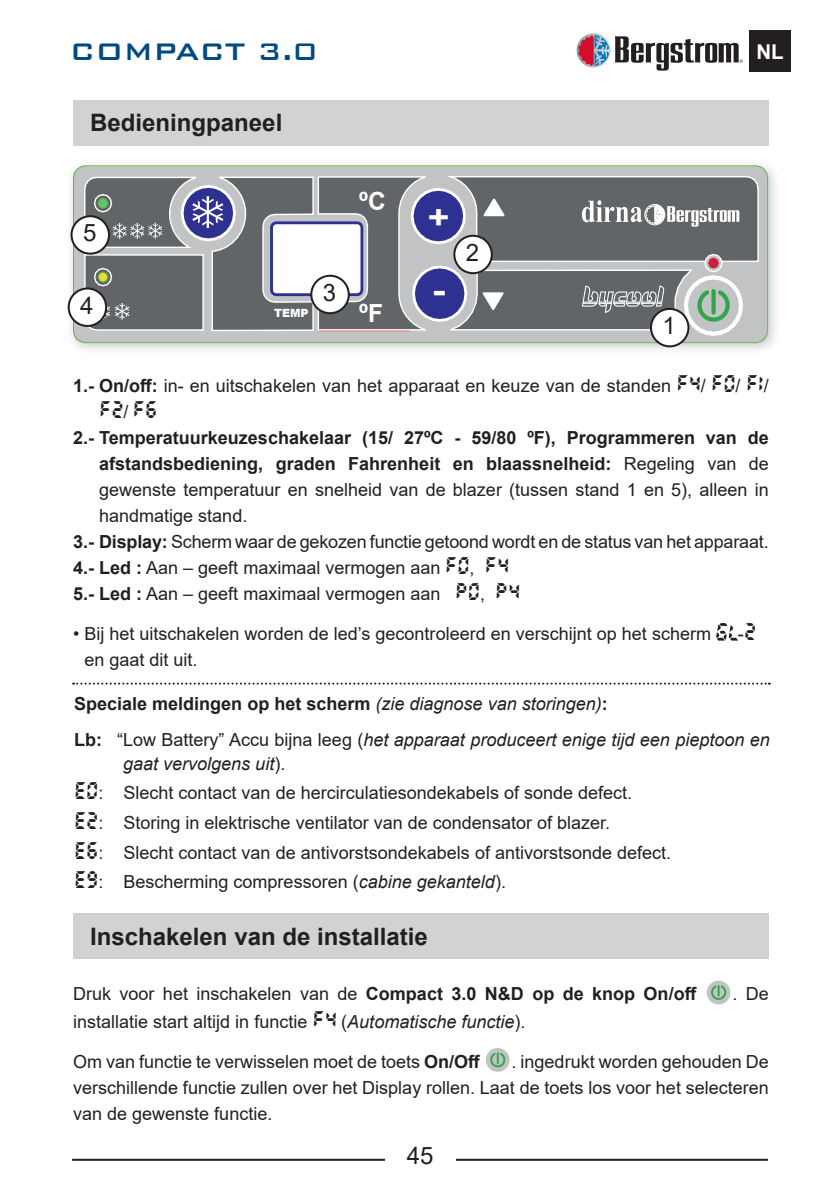
<style>
.page{position:relative;width:840px;height:1191px;background:#fff}
.page>*{position:absolute;margin:0;border:0;box-sizing:border-box;transform-origin:0 0}
.t1{font:700 35.6px "Arial";color:#fff;scale:1.14 1}
.t2{font:700 32.6px "Arial";color:#fff;scale:1.14 1}
.t3{font:500 32px "Bank Gothic BT";color:#004a7f}
.t4{font:700 25px "Arial";color:#fff}
.t5{font:700 24px "Arial";color:#231f20}
.t6{font:24px "Arial";color:#231f20}
.t7{font:700 20.4px "Arial";color:#fff}
.t8{font:18px/26px "Arial";color:#231f20}
.t9{font:700 18px/26px "Arial";color:#231f20;text-align:justify}
.t10{font:italic 18px/24px "Arial";color:#231f20}
.t11{font:900 11.4px "Arial";color:#fff}
.s1{font-weight:700}
.s2{font-family:"Radioland"}
.s3{font-weight:400}
.s4{font-weight:400;font-style:italic}
.s5{font-weight:700;font-style:normal}
.s6{font-style:normal}
.s7{font-style:italic}
</style>
<div class="page">
<div style="left:748px;top:31px;width:42px;height:41px;background:#231f20"></div>
<hr style="left:72px;top:1158px;width:695px;height:2px;background:#231f20">
<div style="left:385px;top:1146px;width:70px;height:30px;background:#fff"></div>
<svg style="left:576px;top:33px;width:34px;height:34px"></svg>
<svg style="left:578px;top:35px;width:164px;height:36px"></svg>
<svg style="left:716px;top:623px;width:21px;height:17px"></svg>
<svg style="left:73px;top:682px;width:696px;height:2px"></svg>
<svg style="left:706px;top:980px;width:25px;height:25px"></svg>
<svg style="left:486px;top:1048px;width:24px;height:24px"></svg>
<div style="left:73px;top:100px;width:695px;height:45px;background:#d1d2d4"></div>
<div style="left:73px;top:913px;width:695px;height:45px;background:#d1d2d4"></div>
<div style="left:65px;top:158px;width:715px;height:198px;background:#231f20;opacity:.25"></div>
<svg style="left:72px;top:165px;width:696px;height:179px;background:#8d9196"></svg>
<div style="left:71px;top:216px;width:38px;height:38px;background:#fff;border-radius:50%"></div>
<div style="left:70px;top:215px;width:40px;height:40px;border:2px solid #231f20;border-radius:50%"></div>
<div style="left:69px;top:288px;width:37px;height:38px;background:#fff;border-radius:50%"></div>
<div style="left:68px;top:287px;width:39px;height:40px;border:2px solid #231f20;border-radius:50%"></div>
<div style="left:311px;top:276px;width:37px;height:37px;background:#fff;border-radius:50%"></div>
<div style="left:310px;top:275px;width:39px;height:39px;border:2px solid #231f20;border-radius:50%"></div>
<div style="left:650px;top:309px;width:38px;height:37px;background:#fff;border-radius:50%"></div>
<div style="left:649px;top:308px;width:40px;height:39px;border:2px solid #231f20;border-radius:50%"></div>
<div style="left:454px;top:236px;width:37px;height:37px;background:#fff;border-radius:50%"></div>
<div style="left:453px;top:235px;width:39px;height:39px;border:2px solid #231f20;border-radius:50%"></div>
<h3 class="t3" style="left:70px;top:34px;width:249px">COMPACT 3.0</h3>
<p class="t7" style="left:756px;top:37px;width:29px">NL</p>
<p class="t5" style="left:90px;top:106px;width:194px">Bedieningpaneel</p>
<p class="t6" style="left:83px;top:216px;width:15px">5</p>
<p class="t4" style="left:359px;top:185px;width:28px">ºC</p>
<p class="t6" style="left:80px;top:289px;width:15px">4</p>
<p class="t6" style="left:323px;top:276px;width:15px">3</p>
<p class="t11" style="left:274px;top:305px;width:36px">TEMP</p>
<p class="t4" style="left:359px;top:296px;width:25px">ºF</p>
<p class="t2" style="left:427px;top:196px;width:21px">+</p>
<p class="t1" style="left:431px;top:266px;width:13px">-</p>
<p class="t6" style="left:465px;top:236px;width:15px">2</p>
<p class="t6" style="left:662px;top:309px;width:15px">1</p>
<p class="t8" style="left:99px;top:372px;width:671px;text-indent:-26px"><span class="s1">1.- On/off:</span> in- en uitschakelen van het apparaat en keuze van de standen <span class="s2">F4</span>/ <span class="s2">F0</span>/ <span class="s2">F1</span>/<br><span class="s2">F2</span>/ <span class="s2">F6</span></p>
<p class="t9" style="left:99px;top:425px;width:671px;text-indent:-26px">2.- Temperatuurkeuzeschakelaar (15/ 27ºC - 59/80 ºF), Programmeren van de afstandsbediening, graden Fahrenheit en blaassnelheid: <span class="s3">Regeling van de gewenste temperatuur en snelheid van de blazer (tussen stand 1 en 5), alleen in handmatige stand.</span></p>
<p class="t8" style="left:73px;top:528px;width:696px"><span class="s1">3.- Display:</span> Scherm waar de gekozen functie getoond wordt en de status van het apparaat.</p>
<p class="t8" style="left:73px;top:554px;width:437px"><span class="s1">4.- Led :</span> Aan – geeft maximaal vermogen aan <span class="s2">f0</span>, <span class="s2">f4</span></p>
<p class="t8" style="left:73px;top:580px;width:448px"><span class="s1">5.- Led :</span> Aan – geeft maximaal vermogen aan <span class="s2">P0</span>, <span class="s2">P4</span></p>
<p class="t8" style="left:73px;top:620px;width:639px">• Bij het uitschakelen worden de led’s gecontroleerd en verschijnt op het scherm</p>
<p class="t8" style="left:737px;top:620px;width:20px">-<span class="s2">2</span></p>
<p class="t8" style="left:84px;top:646px;width:115px">en gaat dit uit.</p>
<p class="t9" style="left:74px;top:691px;width:535px">Speciale meldingen op het scherm <span class="s4">(zie diagnose van storingen)</span>:</p>
<p class="t10" style="left:123px;top:727px;width:648px;text-indent:-49px"><span class="s5">Lb:</span> <span class="s6">“Low Battery” Accu bijna leeg (</span>het apparaat produceert enige tijd een pieptoon en gaat vervolgens uit<span class="s6">).</span></p>
<p class="t8" style="left:74px;top:780px;width:559px"><span class="s2">EO</span>: Slecht contact van de hercirculatiesondekabels of sonde defect.</p>
<p class="t8" style="left:74px;top:809px;width:537px"><span class="s2">E2</span>: Storing in elektrische ventilator van de condensator of blazer.</p>
<p class="t8" style="left:74px;top:839px;width:598px"><span class="s2">E6</span>: Slecht contact van de antivorstsondekabels of antivorstsonde defect.</p>
<p class="t8" style="left:74px;top:869px;width:433px"><span class="s2">E9</span>: Bescherming compressoren (<span class="s7">cabine gekanteld</span>).</p>
<p class="t5" style="left:90px;top:919px;width:339px">Inschakelen van de installatie</p>
<p class="t8" style="left:73px;top:981px;width:625px">Druk voor het inschakelen van de <span class="s1">Compact 3.0 N&amp;D op de knop On/off</span></p>
<p class="t8" style="left:732px;top:981px;width:38px">. De</p>
<p class="t8" style="left:73px;top:1009px;width:453px">installatie start altijd in functie <span class="s2">F4</span> (<span class="s7">Automatische functie</span>).</p>
<p class="t8" style="left:73px;top:1048px;width:408px">Om van functie te verwisselen moet de toets <span class="s1">On/Off</span></p>
<p class="t8" style="left:73px;top:1048px;width:697px;text-align:justify;text-indent:438px">. ingedrukt worden gehouden De verschillende functie zullen over het Display rollen. Laat de toets los voor het selecteren van de gewenste functie.</p>
<h3 class="t6" style="left:406px;top:1139px;width:28px">45</h3>
</div>
